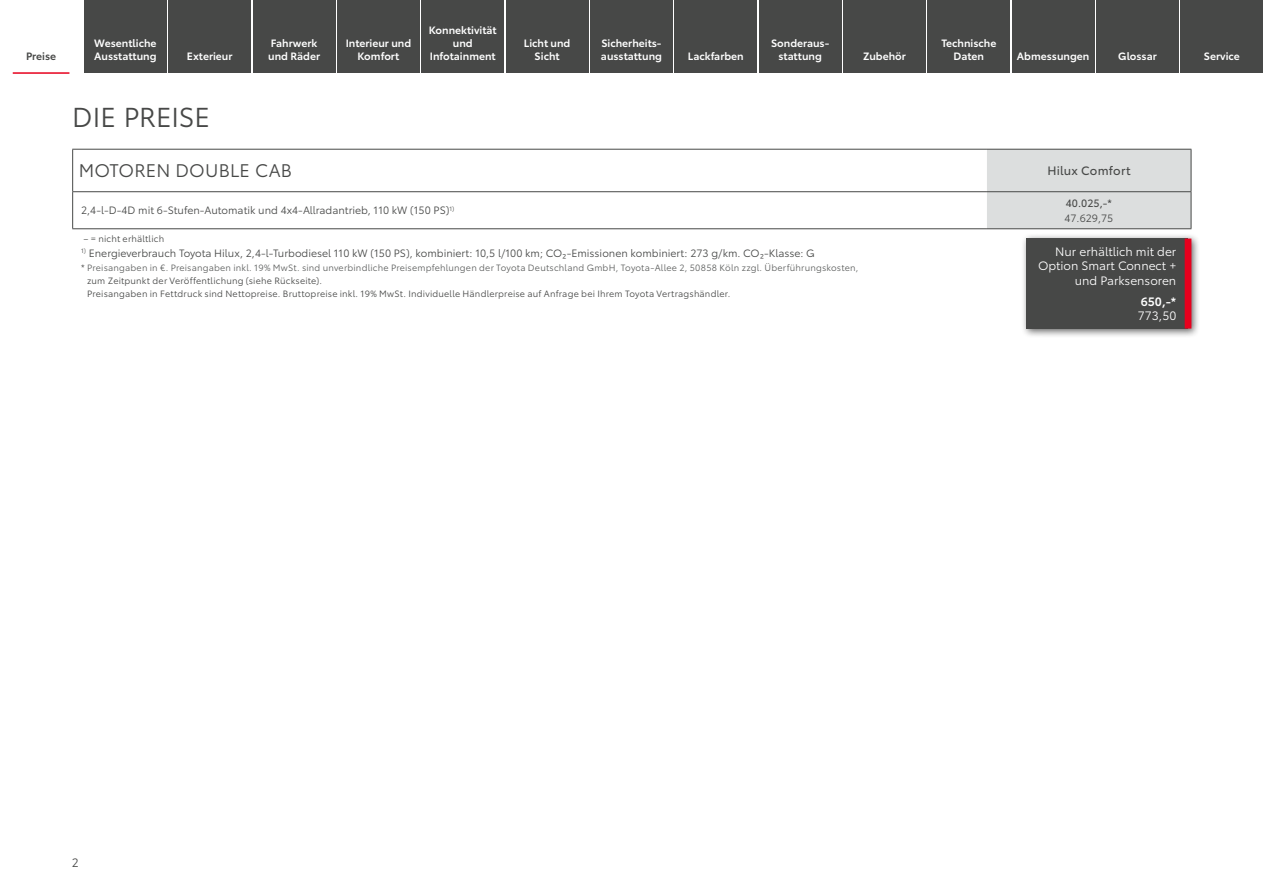
<style>
.page{position:relative;width:1263px;height:893px;background:#fff}
.page>*{position:absolute;margin:0;border:0;box-sizing:border-box;transform-origin:0 0}
.t1{font:27px "Toyota Type";letter-spacing:-.005em;color:#474847}
._1_Kopfzeile_Links{font:18px "Toyota Type";letter-spacing:.015em;color:#474847}
.E_SUBHEAD_8pt_Dark_Grey{font:12px/14.4px "Toyota Type";color:#fff;text-align:right}
._1_Kopfzeile_mittig_b{font:12px "Toyota Type";letter-spacing:.02em;color:#474847}
.E_SUBHEAD_8pt_Dark_Grey-2{font:600 12px "Toyota Type";color:#fff}
.t2{font:12px "Toyota Type";color:#474847}
.t3{font:600 10.5px/12.6px "Toyota Type";color:#fff;text-align:center}
.FN_Energieverbrauch{font:10.5px "Toyota Type";color:#474847}
._1_Inhalt_GREP{font:10.5px "Toyota Type";color:#474847}
._1_Inhalt_mittig_B_N_Grep{font:10.5px "Toyota Type";color:#474847}
._1_Inhalt_mittig_PREIS{font:10.5px "Toyota Type";color:#474847}
.t4{font:600 10.5px "Toyota Type";color:#474847}
.FN_Energieverbrauch-2{font:9px/12.6px "Toyota Type";letter-spacing:.02em;color:#474847}
._1_Fußzeilen{font:9px "Toyota Type";letter-spacing:.015em;color:#474847}
.s1{color:#5e605f}
</style>
<div class="page">
<div style="left:987px;top:150px;width:204px;height:78px;background:#dcdede"></div>
<hr style="left:72px;top:191px;width:915px;height:1px;background:#474847">
<hr style="left:987px;top:191px;width:204px;height:1px;background:#474847">
<hr style="left:72px;top:228px;width:915px;height:1px;background:#474847">
<hr style="left:987px;top:228px;width:204px;height:1px;background:#474847">
<hr style="left:72px;top:149px;width:915px;height:1px;background:#474847">
<hr style="left:72px;top:150px;width:1px;height:41px;background:#474847">
<hr style="left:987px;top:149px;width:204px;height:1px;background:#474847">
<hr style="left:1191px;top:150px;width:1px;height:41px;background:#474847">
<hr style="left:72px;top:192px;width:1px;height:36px;background:#474847">
<hr style="left:1191px;top:192px;width:1px;height:36px;background:#474847">
<div style="left:1021px;top:233px;width:180px;height:105px;background:#000;opacity:.6"></div>
<div style="left:1026px;top:239px;width:162px;height:90px;background:#474847"></div>
<div style="left:1185px;top:239px;width:6px;height:90px;background:#e7001d"></div>
<hr style="left:13px;top:72px;width:56px;height:2px;background:#e7001d">
<div style="left:84px;top:0;width:83px;height:72px;background:#474847"></div>
<div style="left:169px;top:0;width:82px;height:72px;background:#474847"></div>
<div style="left:253px;top:0;width:82px;height:72px;background:#474847"></div>
<div style="left:337px;top:0;width:83px;height:72px;background:#474847"></div>
<div style="left:422px;top:0;width:82px;height:72px;background:#474847"></div>
<div style="left:506px;top:0;width:82px;height:72px;background:#474847"></div>
<div style="left:590px;top:0;width:83px;height:72px;background:#474847"></div>
<div style="left:675px;top:0;width:82px;height:72px;background:#474847"></div>
<div style="left:759px;top:0;width:82px;height:72px;background:#474847"></div>
<div style="left:843px;top:0;width:83px;height:72px;background:#474847"></div>
<div style="left:928px;top:0;width:82px;height:72px;background:#474847"></div>
<div style="left:1012px;top:0;width:82px;height:72px;background:#474847"></div>
<div style="left:1096px;top:0;width:83px;height:72px;background:#474847"></div>
<div style="left:1181px;top:0;width:82px;height:72px;background:#474847"></div>
<p class="t4" style="left:26px;top:48px;width:32px">Preise</p>
<p class="t3" style="left:94px;top:36px;width:64px;text-align:left">Wesentliche<br>Ausstattung</p>
<p class="t3" style="left:187px;top:49px;width:47px">Exterieur</p>
<p class="t3" style="left:268px;top:36px;width:53px;text-align:left">Fahrwerk und Räder</p>
<p class="t3" style="left:346px;top:36px;width:67px">Interieur und<br>Komfort</p>
<p class="t3" style="left:429px;top:23px;width:69px">Konnektivität und<br>Infotainment</p>
<p class="t3" style="left:524px;top:36px;width:48px">Licht und<br>Sicht</p>
<p class="t3" style="left:601px;top:36px;width:63px;text-align:left">Sicherheits&shy;ausstattung</p>
<p class="t3" style="left:688px;top:49px;width:57px">Lackfarben</p>
<p class="t3" style="left:771px;top:36px;width:59px">Sonderaus&shy;stattung</p>
<p class="t3" style="left:863px;top:49px;width:44px">Zubehör</p>
<p class="t3" style="left:941px;top:36px;width:56px">Technische<br>Daten</p>
<p class="t3" style="left:1017px;top:49px;width:74px">Abmessungen</p>
<p class="t3" style="left:1118px;top:49px;width:40px">Glossar</p>
<p class="t3" style="left:1204px;top:49px;width:37px">Service</p>
<h1 class="t1" style="left:72px;top:97px;width:139px">DIE PREISE</h1>
<p class="_1_Kopfzeile_Links" style="left:79px;top:157px;width:215px">MOTOREN DOUBLE CAB</p>
<p class="_1_Kopfzeile_mittig_b" style="left:1047px;top:162px;width:85px">Hilux Comfort</p>
<p class="_1_Inhalt_GREP" style="left:81px;top:203px;width:375px">2,4-l-D-4D mit 6-Stufen-Automatik und 4x4-Allradantrieb, 110 kW (150 PS)<sup>1)</sup></p>
<p class="_1_Inhalt_mittig_B_N_Grep" style="left:1066px;top:195px;width:48px">40.025,-*</p>
<p class="_1_Inhalt_mittig_PREIS" style="left:1064px;top:210px;width:50px">47.629,75</p>
<p class="_1_Fußzeilen" style="left:84px;top:232px;width:82px">– = nicht erhältlich</p>
<p class="FN_Energieverbrauch" style="left:81px;top:245px;width:735px"><sup>1)</sup> Energieverbrauch Toyota Hilux, 2,4-l-Turbodiesel 110 kW (150 PS), kombiniert: 10,5 l/100 km; CO₂-Emissionen kombiniert: 273 g/km. CO₂-Klasse: G</p>
<p class="FN_Energieverbrauch-2" style="left:87px;top:261px;width:773px;text-indent:-6px">* <span class="s1">Preisangaben in €. Preisangaben inkl. 19% MwSt. sind unverbindliche Preisempfehlungen der Toyota Deutschland GmbH, Toyota-Allee 2, 50858 Köln zzgl. Überführungskosten, </span>zum Zeitpunkt der Veröffentlichung (siehe Rückseite).<br>Preisangaben in Fettdruck sind Nettopreise. Bruttopreise inkl. 19% MwSt. Individuelle Händlerpreise auf Anfrage bei Ihrem Toyota Vertragshändler.</p>
<p class="E_SUBHEAD_8pt_Dark_Grey" style="left:1038px;top:244px;width:140px">Nur erhältlich mit der<br>Option Smart Connect + und Parksensoren</p>
<p class="E_SUBHEAD_8pt_Dark_Grey-2" style="left:1141px;top:292px;width:37px">650,-*</p>
<p class="E_SUBHEAD_8pt_Dark_Grey" style="left:1138px;top:308px;width:40px">773,50</p>
<h3 class="t2" style="left:72px;top:854px;width:8px">2</h3>
</div>
